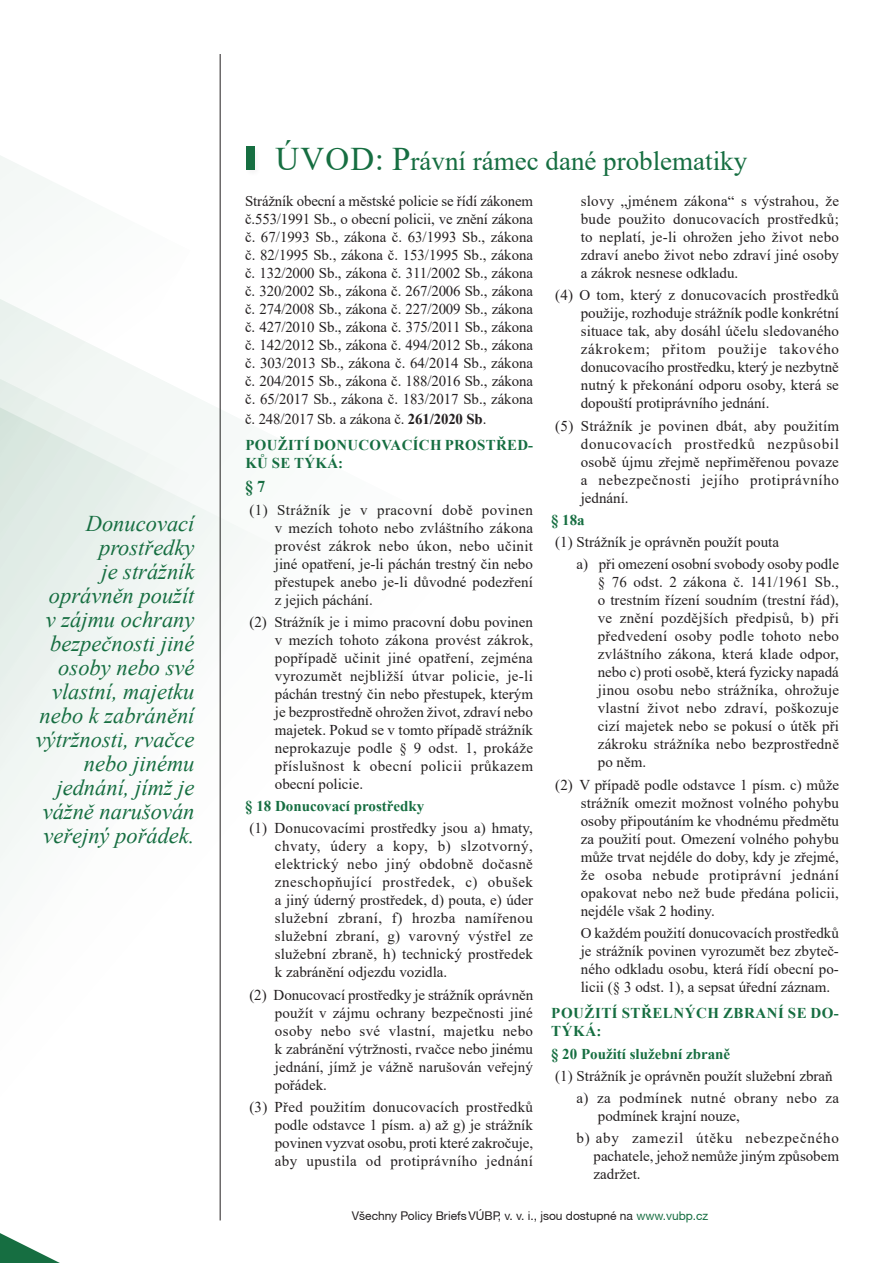
<style>
.page{position:relative;width:893px;height:1263px;background:#fff}
.page>*{position:absolute;margin:0;border:0;box-sizing:border-box;transform-origin:0 0}
.t1{font:27px "Times New Roman";color:#166e41}
.t2{font:italic 22.5px/24px "Times New Roman";color:#166e41;text-align:right}
.t3{font:700 16.5px "Times New Roman";color:#166e41}
.t4{font:15px/18px "Times New Roman";letter-spacing:.005em;color:#231f20;text-align:justify}
.t5{font:700 15px/18px "Times New Roman";letter-spacing:.025em;color:#166e41}
.t6{font:15px/18px "Times New Roman";letter-spacing:.025em;color:#231f20}
.t7{font:700 15px "Times New Roman";color:#166e41}
.t8{font:12px "Helvetica Neue CE";color:#231f20}
.s1{font-size:33px}
.s2{color:#166e41}
.s3{font-weight:700}
</style>
<div class="page">
<hr style="left:220px;top:54px;width:1px;height:1166px;background:#231f20">
<svg style="left:0;top:166px;width:244px;height:1041px"></svg>
<svg style="left:0;top:1233px;width:60px;height:30px"></svg>
<div style="left:244px;top:145px;width:18px;height:32px;background:#231f20;opacity:.05"></div>
<div style="left:246px;top:147px;width:8px;height:23px;background:#166e41"></div>
<p class="t2" style="left:36px;top:511px;width:160px">Donucovací prostředky<br>je strážník oprávněn použít v zájmu ochrany bezpečnosti jiné osoby nebo své vlastní, majetku nebo k zabránění výtržnosti, rvačce nebo jinému jednání, jímž je vážně narušován veřejný pořádek.</p>
<p class="t1" style="left:275px;top:142px;width:473px"><span class="s1">ÚVOD: P</span>rávní rámec dané problematiky</p>
<p class="t4" style="left:581px;top:191px;width:260px">slovy „jménem zákona“ s výstrahou, že bude použito donucovacích prostředků; to neplatí, je-li ohrožen jeho život nebo zdraví anebo život nebo zdraví jiné osoby a zákrok nesnese odkladu.</p>
<p class="t4" style="left:581px;top:286px;width:260px;text-indent:-26px">(4) O tom, který z donucovacích prostředků použije, rozhoduje strážník podle konkrétní situace tak, aby dosáhl účelu sledovaného zákrokem; přitom použije takového donucovacího prostředku, který je nezbytně nutný k překonání odporu osoby, která se dopouští protiprávního jednání.</p>
<p class="t4" style="left:581px;top:416px;width:260px;text-indent:-26px">(5) Strážník je povinen dbát, aby použitím donucovacích prostředků nezpůsobil osobě újmu zřejmě nepřiměřenou povaze a nebezpečnosti jejího protiprávního jednání.</p>
<p class="t5" style="left:551px;top:510px;width:35px">§ 18a</p>
<p class="t4" style="left:555px;top:533px;width:225px">(1) Strážník je oprávněn použít pouta</p>
<p class="t4" style="left:598px;top:555px;width:243px;text-indent:-21px">a) při omezení osobní svobody osoby podle § 76 odst. 2 zákona č. 141/1961 Sb., o trestním řízení soudním (trestní řád), ve znění pozdějších předpisů, b) při předvedení osoby podle tohoto nebo zvláštního zákona, která klade odpor, nebo c) proti osobě, která fyzicky napadá jinou osobu nebo strážníka, ohrožuje vlastní život nebo zdraví, poškozuje cizí majetek nebo se pokusí o útěk při zákroku strážníka nebo bezprostředně po něm.</p>
<p class="t4" style="left:581px;top:775px;width:260px;text-indent:-26px">(2) V případě podle odstavce 1 písm. c) může strážník omezit možnost volného pohybu osoby připoutáním ke vhodnému předmětu za použití pout. Omezení volného pohybu může trvat nejdéle do doby, kdy je zřejmé, že osoba nebude protiprávní jednání opakovat nebo než bude předána policii, nejdéle však 2 hodiny.</p>
<p class="t4" style="left:581px;top:923px;width:260px">O každém použití donucovacích prostředků je strážník povinen vyrozumět bez zbyteč&shy;ného odkladu osobu, která řídí obecní po&shy;licii (§ 3 odst. 1), a sepsat úřední záznam.</p>
<p class="t5" style="left:551px;top:1004px;width:289px">POUŽITÍ STŘELNÝCH ZBRANÍ SE DO-<br>TÝKÁ:</p>
<p class="t7" style="left:551px;top:1043px;width:181px">§ 20 Použití služební zbraně</p>
<p class="t4" style="left:555px;top:1066px;width:279px">(1) Strážník je oprávněn použít služební zbraň</p>
<p class="t6" style="left:598px;top:1089px;width:243px;text-indent:-21px">a) za podmínek nutné obrany nebo za podmínek krajní nouze,</p>
<p class="t4" style="left:594px;top:1129px;width:247px;text-indent:-17px">b) aby zamezil útěku nebezpečného pachatele, jehož nemůže jiným způsobem zadržet.</p>
<p class="t8" style="left:352px;top:1208px;width:358px">Všechny Policy Briefs VÚBP, v. v. i., jsou dostupné na <span class="s2">www.vubp.cz</span></p>
<p class="t4" style="left:245px;top:191px;width:289px">Strážník obecní a městské policie se řídí zákonem č.553/1991 Sb., o obecní policii, ve znění zákona č. 67/1993 Sb., zákona č. 63/1993 Sb., zákona č. 82/1995 Sb., zákona č. 153/1995 Sb., zákona č. 132/2000 Sb., zákona č. 311/2002 Sb., zákona č. 320/2002 Sb., zákona č. 267/2006 Sb., zákona č. 274/2008 Sb., zákona č. 227/2009 Sb., zákona č. 427/2010 Sb., zákona č. 375/2011 Sb., zákona č. 142/2012 Sb., zákona č. 494/2012 Sb., zákona č. 303/2013 Sb., zákona č. 64/2014 Sb., zákona č. 204/2015 Sb., zákona č. 188/2016 Sb., zákona č. 65/2017 Sb., zákona č. 183/2017 Sb., zákona</p>
<p class="t4" style="left:245px;top:409px;width:243px">č. 248/2017 Sb. a zákona č. <span class="s3">261/2020 Sb</span>.</p>
<p class="t5" style="left:245px;top:436px;width:289px">POUŽITÍ DONUCOVACÍCH PROSTŘED-<br>KŮ SE TÝKÁ:</p>
<p class="t3" style="left:245px;top:475px;width:22px">§7</p>
<p class="t4" style="left:275px;top:500px;width:260px;text-indent:-26px">(1) Strážník je v pracovní době povinen v mezích tohoto nebo zvláštního zákona provést zákrok nebo úkon, nebo učinit jiné opatření, je-li páchán trestný čin nebo přestupek anebo je-li důvodné podezření z jejich páchání.</p>
<p class="t4" style="left:275px;top:612px;width:260px;text-indent:-26px">(2) Strážník je i mimo pracovní dobu povinen v mezích tohoto zákona provést zákrok, popřípadě učinit jiné opatření, zejména vyrozumět nejbližší útvar policie, je-li páchán trestný čin nebo přestupek, kterým je bezprostředně ohrožen život, zdraví nebo majetek. Pokud se v tomto případě strážník neprokazuje podle § 9 odst. 1, prokáže příslušnost k obecní policii průkazem obecní policie.</p>
<p class="t7" style="left:245px;top:795px;width:181px">§ 18 Donucovací prostředky</p>
<p class="t4" style="left:275px;top:819px;width:260px;text-indent:-26px">(1) Donucovacími prostředky jsou a) hmaty, chvaty, údery a kopy, b) slzotvorný, elektrický nebo jiný obdobně dočasně zneschopňující prostředek, c) obušek a jiný úderný prostředek, d) pouta, e) úder služební zbraní, f) hrozba namířenou služební zbraní, g) varovný výstřel ze služební zbraně, h) technický prostředek k zabránění odjezdu vozidla.</p>
<p class="t4" style="left:275px;top:985px;width:260px;text-indent:-26px">(2) Donucovací prostředky je strážník oprávněn použít v zájmu ochrany bezpečnosti jiné osoby nebo své vlastní, majetku nebo k zabránění výtržnosti, rvačce nebo jinému jednání, jímž je vážně narušován veřejný pořádek.</p>
<p class="t4" style="left:275px;top:1097px;width:260px;text-indent:-26px">(3) Před použitím donucovacích prostředků podle odstavce 1 písm. a) až g) je strážník povinen vyzvat osobu, proti které zakročuje, aby upustila od protiprávního jednání</p>
</div>
